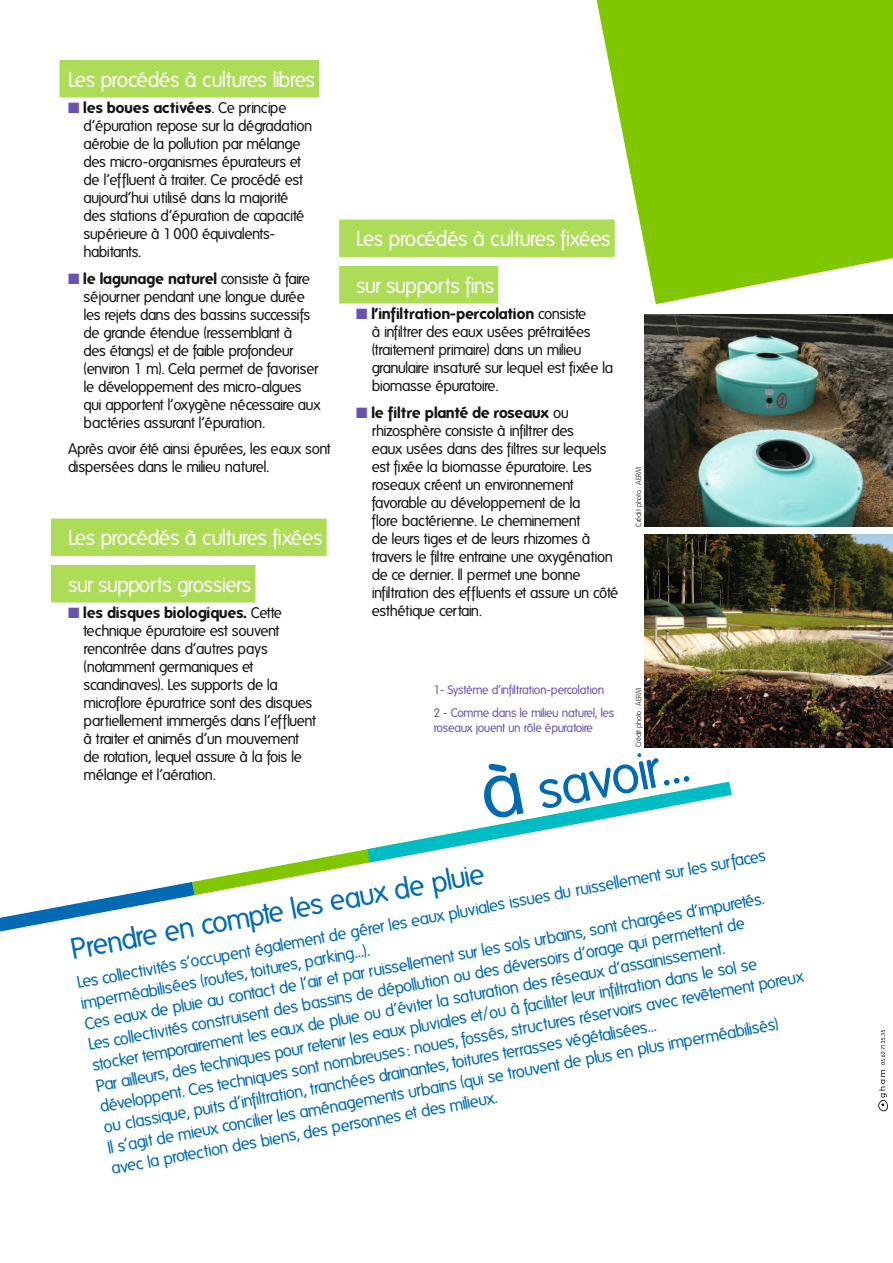
<style>
.page{position:relative;width:893px;height:1263px;background:#fff}
.page>*{position:absolute;margin:0;border:0;box-sizing:border-box;transform-origin:0 0}
.A_SAVOIR{font:52.5px "Folks";color:#006bb2}
.TITRE_A_SAVOIR{font:28.5px "Folks";color:#006bb2}
.ENCADRE_VERT{font:21px "Folks";letter-spacing:-.03em;color:#fff}
.TEXTE_A_SAVOIR{font:16.5px/20.9px "Folks";color:#006bb2}
.TEXTE_COURANT{font:15px/18px "Folks";letter-spacing:-.035em;color:#131413}
.LEGENDE{font:12px/14.4px "Folks";letter-spacing:-.035em;color:#6952b3}
.CREDIT_PHOTO{font:300 7.5px "Folks";letter-spacing:-.03em;color:#131413}
.s1{color:#6952b3}
.s2{font-weight:700}
.s3{font-size:76.5px}
</style>
<div class="page">
<svg style="left:597px;top:0;width:296px;height:304px;fill:#80c700"></svg>
<div style="left:339px;top:220px;width:276px;height:37px;background:#addc56"></div>
<div style="left:339px;top:266px;width:159px;height:37px;background:#addc56"></div>
<svg style="left:192px;top:849px;width:180px;height:46px"></svg>
<svg style="left:0;top:882px;width:195px;height:49px"></svg>
<svg style="left:367px;top:782px;width:365px;height:80px"></svg>
<div style="left:60px;top:60px;width:259px;height:37px;background:#addc56"></div>
<div style="left:51px;top:518px;width:276px;height:38px;background:#addc56"></div>
<div style="left:51px;top:565px;width:204px;height:37px;background:#addc56"></div>
<img style="left:644px;top:314px;width:249px;height:213px">
<img style="left:644px;top:535px;width:249px;height:212px">
<svg style="left:878px;top:1030px;width:10px;height:81px"></svg>
<p class="ENCADRE_VERT" style="left:68px;top:68px;width:248px">Les procédés à cultures libres</p>
<p class="TEXTE_COURANT" style="left:84px;top:99px;width:230px;text-indent:-16px"><span class="s1">■</span> <span class="s2">les boues activées</span>. Ce principe d’épuration repose sur la dégradation aérobie de la pollution par mélange des micro-organismes épurateurs et de l’effluent à traiter. Ce procédé est aujourd’hui utilisé dans la majorité des stations d’épuration de capacité supérieure à 1000 équivalents&shy;habitants.</p>
<p class="TEXTE_COURANT" style="left:84px;top:270px;width:238px;text-indent:-16px"><span class="s1">■</span> <span class="s2">le lagunage naturel</span> consiste à faire séjourner pendant une longue durée les rejets dans des bassins successifs de grande étendue (ressemblant à<br>des étangs) et de faible profondeur (environ 1 m). Cela permet de favoriser le développement des micro-algues qui apportent l’oxygène nécessaire aux bactéries assurant l’épuration.</p>
<p class="TEXTE_COURANT" style="left:68px;top:440px;width:264px">Après avoir été ainsi épurées, les eaux sont dispersées dans le milieu naturel.</p>
<p class="ENCADRE_VERT" style="left:68px;top:527px;width:256px">Les procédés à cultures fixées</p>
<p class="ENCADRE_VERT" style="left:68px;top:573px;width:185px">sur supports grossiers</p>
<p class="TEXTE_COURANT" style="left:84px;top:604px;width:234px;text-indent:-16px"><span class="s1">■</span> <span class="s2">les disques biologiques.</span> Cette technique épuratoire est souvent rencontrée dans d’autres pays (notamment germaniques et scandinaves). Les supports de la microflore épuratrice sont des disques partiellement immergés dans l’effluent à traiter et animés d’un mouvement de rotation, lequel assure à la fois le mélange et l’aération.</p>
<p class="ENCADRE_VERT" style="left:356px;top:228px;width:256px">Les procédés à cultures fixées</p>
<p class="ENCADRE_VERT" style="left:356px;top:274px;width:139px">sur supports fins</p>
<p class="TEXTE_COURANT" style="left:372px;top:305px;width:243px;text-indent:-16px"><span class="s1">■</span> <span class="s2">l’infiltration-percolation</span> consiste<br>à infiltrer des eaux usées prétraitées (traitement primaire) dans un milieu granulaire insaturé sur lequel est fixée la biomasse épuratoire.</p>
<p class="TEXTE_COURANT" style="left:372px;top:404px;width:248px;text-indent:-16px"><span class="s1">■</span> <span class="s2">le filtre planté de roseaux</span> ou rhizosphère consiste à infiltrer des<br>eaux usées dans des filtres sur lequels est fixée la biomasse épuratoire. Les roseaux créent un environnement favorable au développement de la<br>flore bactérienne. Le cheminement<br>de leurs tiges et de leurs rhizomes à travers le filtre entraine une oxygénation de ce dernier. Il permet une bonne infiltration des effluents et assure un côté esthétique certain.</p>
<p class="CREDIT_PHOTO" style="left:635px;top:527px;width:62px;rotate:-90deg">Crédit photo : AERM</p>
<p class="LEGENDE" style="left:434px;top:683px;width:172px">1- Système d’infiltration-percolation</p>
<p class="LEGENDE" style="left:434px;top:706px;width:182px">2 - Comme dans le milieu naturel, les roseaux jouent un rôle épuratoire</p>
<p class="CREDIT_PHOTO" style="left:635px;top:747px;width:62px;rotate:-90deg">Crédit photo : AERM</p>
<p class="A_SAVOIR" style="left:477px;top:774px;width:211px;rotate:-11deg"><span class="s3">à</span> savoir…</p>
<p class="TEXTE_A_SAVOIR" style="left:76px;top:977px;width:702px;line-height:19.2px;rotate:-11deg">Les collectivités s’occupent également de gérer les eaux pluviales issues du ruissellement sur les surfaces imperméabilisées (routes, toitures, parking…).</p>
<p class="TITRE_A_SAVOIR" style="left:68px;top:936px;width:422px;rotate:-11deg">Prendre en compte les eaux de pluie</p>
<p class="TEXTE_A_SAVOIR" style="left:83px;top:1017px;width:693px;rotate:-11deg">Ces eaux de pluie au contact de l’air et par ruissellement sur les sols urbains, sont chargées d’impuretés.<br>Les collectivités construisent des bassins de dépollution ou des déversoirs d’orage qui permettent de stocker temporairement les eaux de pluie ou d’éviter la saturation des réseaux d’assainissement.</p>
<p class="TEXTE_A_SAVOIR" style="left:94px;top:1079px;width:717px;rotate:-11deg">Par ailleurs, des techniques pour retenir les eaux pluviales et/ou à faciliter leur infiltration dans le sol se développent. Ces techniques sont nombreuses : noues, fossés, structures réservoirs avec revêtement poreux ou classique, puits d’infiltration, tranchées drainantes, toitures terrasses végétalisées...</p>
<p class="TEXTE_A_SAVOIR" style="left:106px;top:1141px;width:684px;line-height:19.6px;rotate:-11deg">Il s’agit de mieux concilier les aménagements urbains (qui se trouvent de plus en plus imperméabilisés) avec la protection des biens, des personnes et des milieux.</p>
</div>
